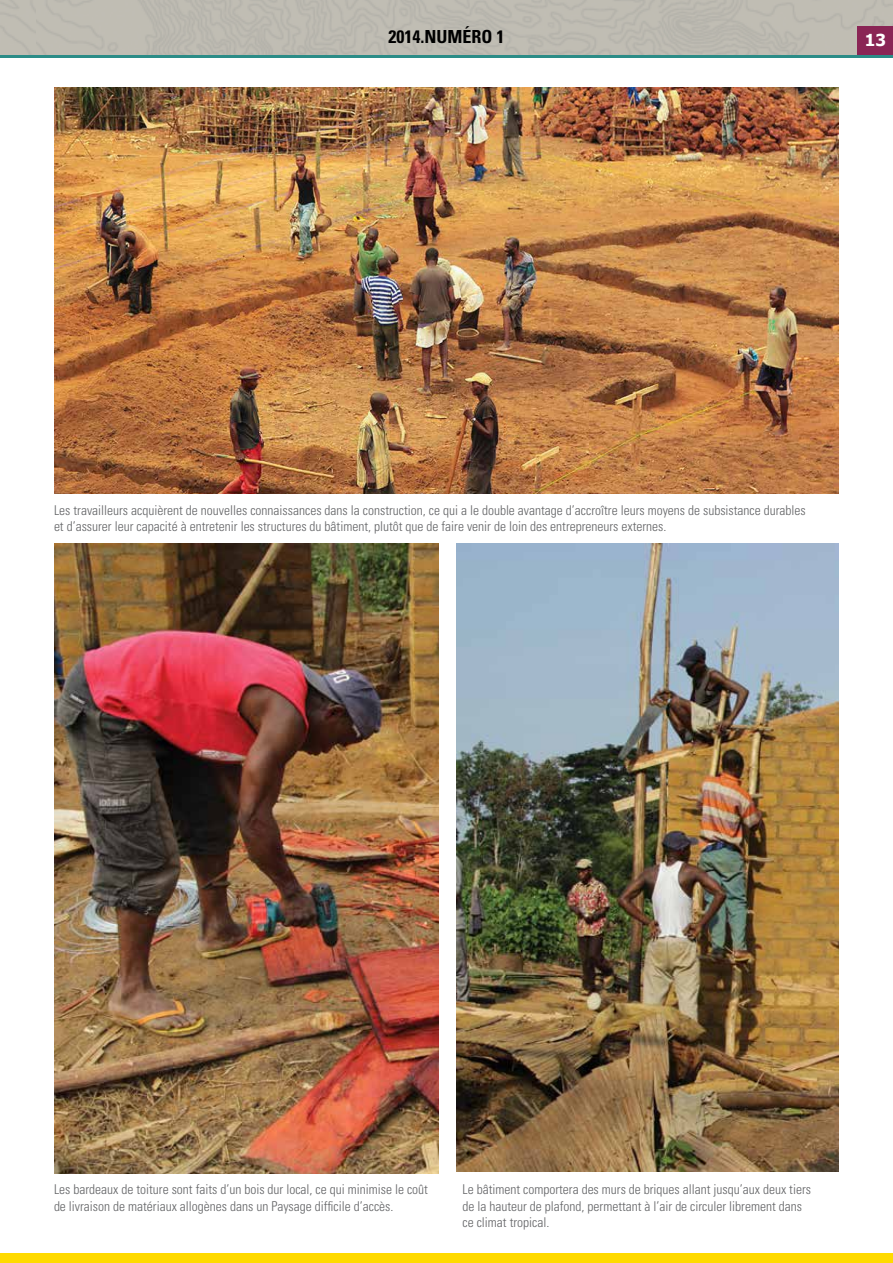
<style>
.page{position:relative;width:893px;height:1263px;background:#fff}
.page>*{position:absolute;margin:0;border:0;box-sizing:border-box;transform-origin:0 0}
.t1{font:700 condensed 18px "Univers LT Std";color:#000}
.t2{font:700 16.5px "Tahoma";color:#fff}
.t3{font:300 condensed 13.5px/16.5px "Univers LT Std";color:#636466}
</style>
<div class="page">
<div style="left:36px;top:0;width:857px;height:55px;background:#bebbb2"></div>
<div style="left:858px;top:27px;width:35px;height:28px;background:#8a2555"></div>
<hr style="left:0;top:55px;width:893px;height:3px;background:#2b8c87">
<div style="left:0;top:1254px;width:893px;height:9px;background:#ffda00"></div>
<img style="left:54px;top:88px;width:785px;height:405px">
<img style="left:54px;top:544px;width:385px;height:629px">
<img style="left:456px;top:544px;width:383px;height:628px">
<h1 class="t1" style="left:389px;top:25px;width:117px">2014.NUMÉRO 1</h1>
<p class="t2" style="left:865px;top:28px;width:23px">13</p>
<p class="t3" style="left:54px;top:502px;width:753px">Les travailleurs acquièrent de nouvelles connaissances dans la construction, ce qui a le double avantage d’accroître leurs moyens de subsistance durables et d’assurer leur capacité à entretenir les structures du bâtiment, plutôt que de faire venir de loin des entrepreneurs externes.</p>
<p class="t3" style="left:54px;top:1181px;width:376px">Les bardeaux de toiture sont faits d’un bois dur local, ce qui minimise le coût de livraison de matériaux allogènes dans un Paysage difficile d’accès.</p>
<p class="t3" style="left:462px;top:1181px;width:350px">Le bâtiment comportera des murs de briques allant jusqu’aux deux tiers de la hauteur de plafond, permettant à l’air de circuler librement dans ce climat tropical.</p>
</div>
